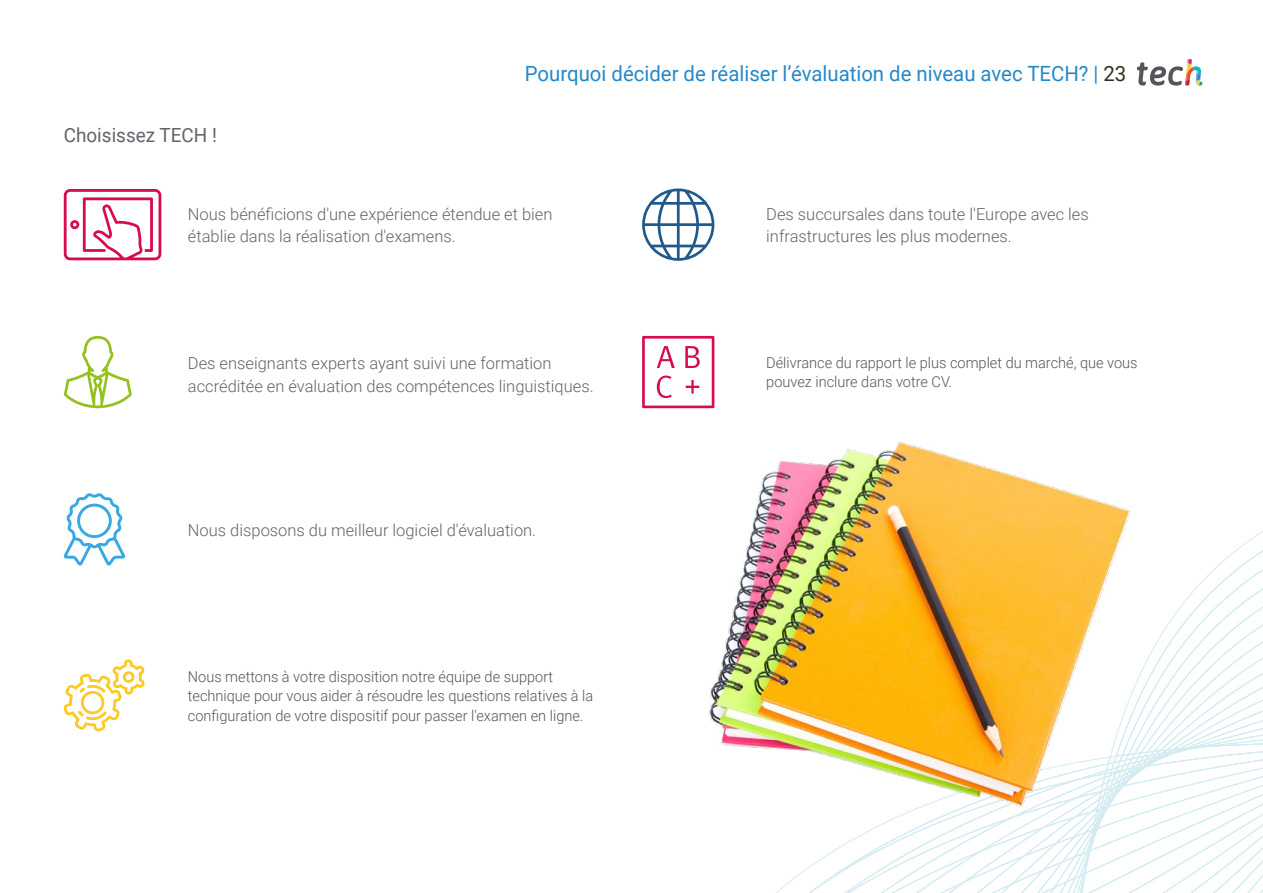
<style>
.page{position:relative;width:1263px;height:893px;background:#fff}
.page>*{position:absolute;margin:0;border:0;box-sizing:border-box;transform-origin:0 0}
.t1{font:21px "Roboto";color:#2488c9}
.t2{font:19.5px "Roboto";color:#61646a}
.t3{font:300 16.5px/22.5px "Roboto";color:#61646a}
.t4{font:300 15px/19.5px "Roboto";color:#52555b}
.s1{color:#312e20}
</style>
<div class="page">
<svg style="left:1137px;top:59px;width:65px;height:27px"></svg>
<svg style="left:64px;top:336px;width:68px;height:72px"></svg>
<svg style="left:64px;top:189px;width:97px;height:71px"></svg>
<svg style="left:64px;top:493px;width:61px;height:73px"></svg>
<svg style="left:642px;top:189px;width:72px;height:72px"></svg>
<svg style="left:642px;top:336px;width:72px;height:72px"></svg>
<svg style="left:64px;top:659px;width:81px;height:73px"></svg>
<svg style="left:775px;top:531px;width:488px;height:362px"></svg>
<img style="left:709px;top:441px;width:428px;height:377px">
<p class="t2" style="left:64px;top:122px;width:155px">Choisissez TECH !</p>
<p class="t1" style="left:525px;top:59px;width:603px">Pourquoi décider de réaliser l’évaluation de niveau avec TECH? | <span class="s1">23</span></p>
<p class="t3" style="left:188px;top:202px;width:366px">Nous bénéficions d'une expérience étendue et bien établie dans la réalisation d'examens.</p>
<p class="t3" style="left:766px;top:202px;width:324px">Des succursales dans toute l'Europe avec les infrastructures les plus modernes.</p>
<p class="t3" style="left:188px;top:351px;width:407px">Des enseignants experts ayant suivi une formation accréditée en évaluation des compétences linguistiques.</p>
<p class="t3" style="left:188px;top:518px;width:350px">Nous disposons du meilleur logiciel d'évaluation.</p>
<p class="t4" style="left:188px;top:666px;width:407px">Nous mettons à votre disposition notre équipe de support technique pour vous aider à résoudre les questions relatives à la configuration de votre dispositif pour passer l'examen en ligne.</p>
<p class="t4" style="left:766px;top:352px;width:373px">Délivrance du rapport le plus complet du marché, que vous pouvez inclure dans votre CV.</p>
</div>
